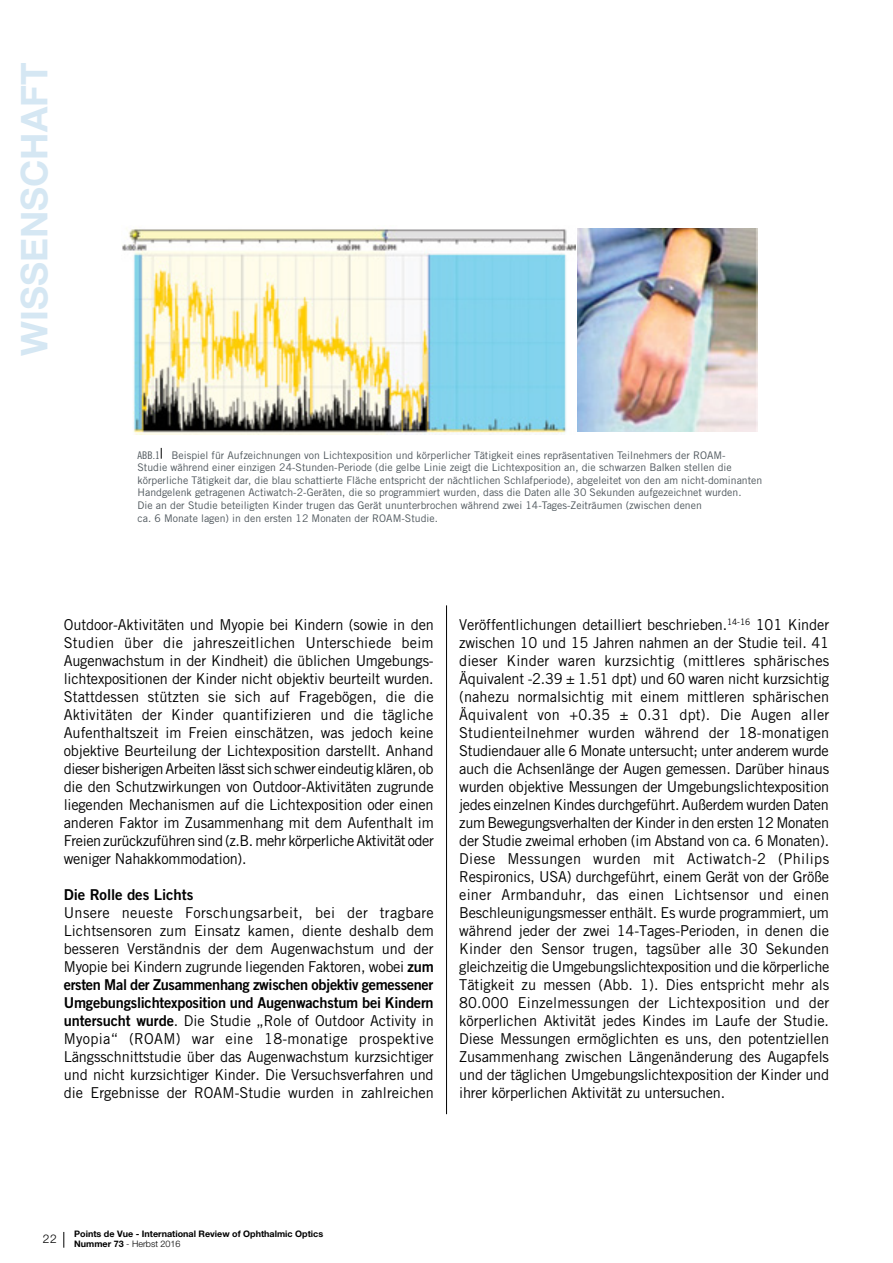
<style>
.page{position:relative;width:893px;height:1263px;background:#fff}
.page>*{position:absolute;margin:0;border:0;box-sizing:border-box;transform-origin:0 0}
.t1{font:700 36.9px "Helvetica Neue LT Std";color:#d5e7f3}
.t2{font:15px/18px "Trade Gothic LT Std";letter-spacing:-.015em;color:#000;text-align:justify}
.t3{font:15px/18px "Trade Gothic LT Std Bd 2";letter-spacing:-.015em;color:#000}
.t4{font:300 12px "Helvetica Neue LT Std";color:#000}
.t5{font:10.5px/12.6px "Trade Gothic LT Std";color:#4d555b}
.t6{font:700 9px/10.8px "Helvetica Neue LT Std";color:#000}
.s1{font-family:"Trade Gothic LT Std Cn 18"}
.s2{font-family:"Trade Gothic LT Std Bd 2"}
.s3{font-weight:300}
</style>
<div class="page">
<svg style="left:64px;top:1232px;width:1px;height:16px"></svg>
<hr style="left:446px;top:605px;width:1px;height:509px;background:#000">
<img style="left:122px;top:227px;width:453px;height:208px">
<img style="left:577px;top:229px;width:180px;height:203px">
<h1 class="t1" style="left:12px;top:356px;width:295px;rotate:-90deg">WISSENSCHAFT</h1>
<p class="t5" style="left:138px;top:448px;width:626px"><span class="s1">ABB.1</span> Beispiel für Aufzeichnungen von Lichtexposition und körperlicher Tätigkeit eines repräsentativen Teilnehmers der ROAM-<br>Studie während einer einzigen 24-Stunden-Periode (die gelbe Linie zeigt die Lichtexposition an, die schwarzen Balken stellen die körperliche Tätigkeit dar, die blau schattierte Fläche entspricht der nächtlichen Schlafperiode), abgeleitet von den am nicht-dominanten Handgelenk getragenen Actiwatch-2-Geräten, die so programmiert wurden, dass die Daten alle 30 Sekunden aufgezeichnet wurden.<br>Die an der Studie beteiligten Kinder trugen das Gerät ununterbrochen während zwei 14-Tages-Zeiträumen (zwischen denen<br>ca. 6 Monate lagen) in den ersten 12 Monaten der ROAM-Studie.</p>
<p class="t2" style="left:64px;top:615px;width:372px">Outdoor-Aktivitäten und Myopie bei Kindern (sowie in den Studien über die jahreszeitlichen Unterschiede beim Augenwachstum in der Kindheit) die üblichen Umgebungs&shy;lichtexpositionen der Kinder nicht objektiv beurteilt wurden.<br>Stattdessen stützten sie sich auf Fragebögen, die die Aktivitäten der Kinder quantifizieren und die tägliche Aufenthaltszeit im Freien einschätzen, was jedoch keine objektive Beurteilung der Lichtexposition darstellt. Anhand dieser bisherigen Arbeiten lässt sich schwer eindeutig klären, ob die den Schutzwirkungen von Outdoor-Aktivitäten zugrunde liegenden Mechanismen auf die Lichtexposition oder einen anderen Faktor im Zusammenhang mit dem Aufenthalt im Freien zurückzuführen sind (z.B. mehr körperliche Aktivität oder weniger Nahakkommodation).</p>
<p class="t3" style="left:64px;top:885px;width:131px">Die Rolle des Lichts</p>
<p class="t2" style="left:64px;top:903px;width:372px">Unsere neueste Forschungsarbeit, bei der tragbare Lichtsensoren zum Einsatz kamen, diente deshalb dem besseren Verständnis der dem Augenwachstum und der Myopie bei Kindern zugrunde liegenden Faktoren, wobei <span class="s2">zum</span></p>
<p class="t3" style="left:64px;top:975px;width:371px">ersten Mal der Zusammenhang zwischen objektiv gemessener<br>Umgebungslichtexposition und Augenwachstum bei Kindern</p>
<p class="t2" style="left:64px;top:1011px;width:372px"><span class="s2">untersucht wurde</span>. Die Studie „Role of Outdoor Activity in Myopia“ (ROAM) war eine 18-monatige prospektive Längsschnittstudie über das Augenwachstum kurzsichtiger und nicht kurzsichtiger Kinder. Die Versuchsverfahren und die Ergebnisse der ROAM-Studie wurden in zahlreichen</p>
<p class="t2" style="left:459px;top:615px;width:372px">Veröffentlichungen detailliert beschrieben.<sup>14-16</sup> 101 Kinder zwischen 10 und 15 Jahren nahmen an der Studie teil. 41 dieser Kinder waren kurzsichtig (mittleres sphärisches Äquivalent -2.39 ± 1.51 dpt) und 60 waren nicht kurzsichtig (nahezu normalsichtig mit einem mittleren sphärischen Äquivalent von +0.35 ± 0.31 dpt). Die Augen aller Studienteilnehmer wurden während der 18-monatigen Studiendauer alle 6 Monate untersucht; unter anderem wurde auch die Achsenlänge der Augen gemessen. Darüber hinaus wurden objektive Messungen der Umgebungslichtexposition jedes einzelnen Kindes durchgeführt. Außerdem wurden Daten zum Bewegungsverhalten der Kinder in den ersten 12 Monaten der Studie zweimal erhoben (im Abstand von ca. 6 Monaten).<br>Diese Messungen wurden mit Actiwatch-2 (Philips Respironics, USA) durchgeführt, einem Gerät von der Größe einer Armbanduhr, das einen Lichtsensor und einen Beschleunigungsmesser enthält. Es wurde programmiert, um während jeder der zwei 14-Tages-Perioden, in denen die Kinder den Sensor trugen, tagsüber alle 30 Sekunden gleichzeitig die Umgebungslichtexposition und die körperliche Tätigkeit zu messen (Abb. 1). Dies entspricht mehr als 80.000 Einzelmessungen der Lichtexposition und der körperlichen Aktivität jedes Kindes im Laufe der Studie.<br>Diese Messungen ermöglichten es uns, den potentziellen Zusammenhang zwischen Längenänderung des Augapfels und der täglichen Umgebungslichtexposition der Kinder und ihrer körperlichen Aktivität zu untersuchen.</p>
<p class="t4" style="left:43px;top:1231px;width:15px">22</p>
<p class="t6" style="left:74px;top:1228px;width:250px">Points de Vue - International Review of Ophthalmic Optics<br>Nummer 73 <span class="s3">- Herbst 2016</span></p>
</div>
